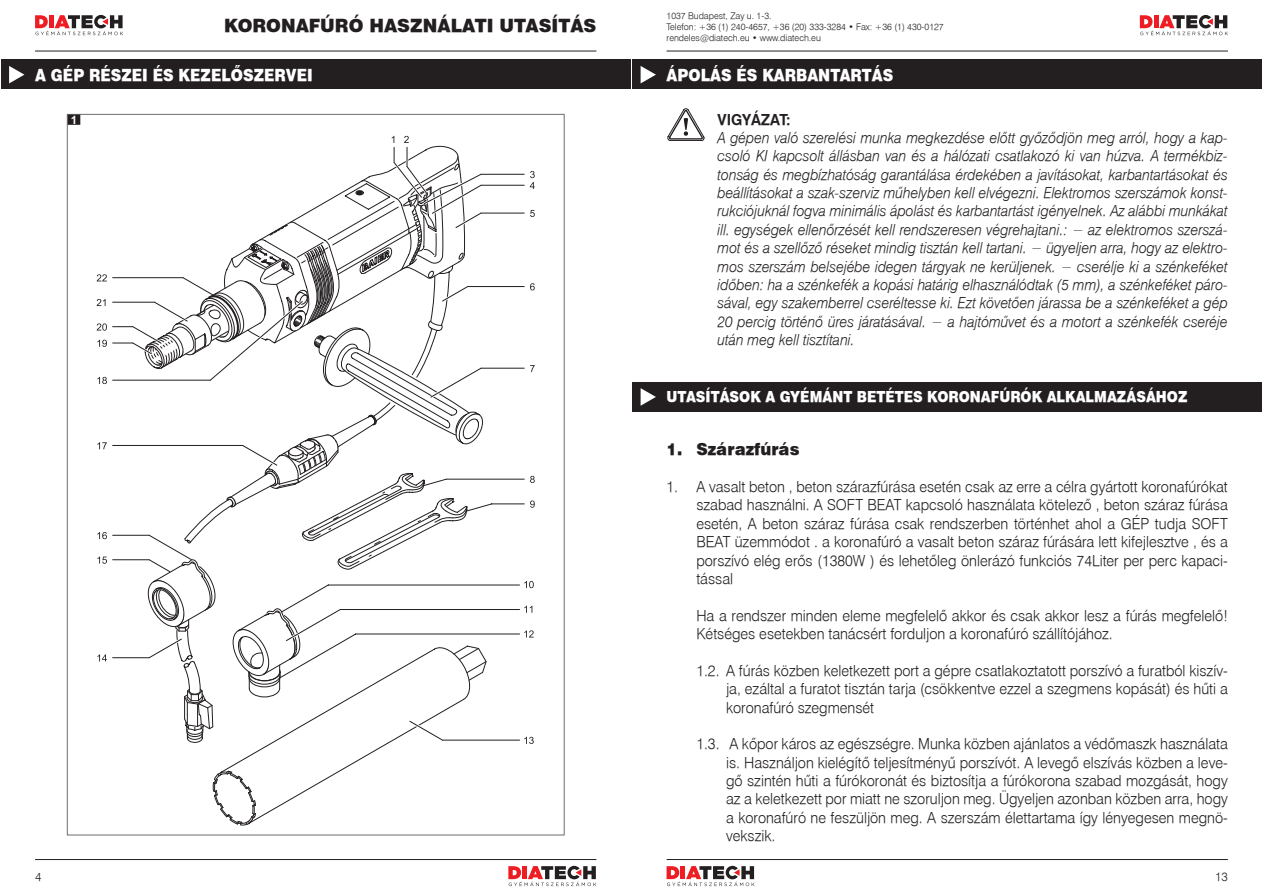
<style>
.page{position:relative;width:1263px;height:893px;background:#fff}
.page>*{position:absolute;margin:0;border:0;box-sizing:border-box;transform-origin:0 0}
.t1{font:18px "H Swiss 721 Black BT";color:#231f20}
.t2{font:16.5px "H Swiss 721 Black BT";color:#fff;scale:.9 1}
.t3{font:16.5px "H Swiss 721 Black BT";color:#231f20}
.t4{font:15px/18.3px "H Swiss 721 Light BT";color:#231f20;text-align:justify}
.t5{font:15px/18.5px "H Swiss 721 Light BT Italic";color:#231f20;text-align:justify;scale:.95 1}
.t6{font:15px "H Swiss 721 Black BT";color:#fff;scale:.9 1}
.t7{font:15px "H Swiss 721 BT Bold";color:#231f20}
.t8{font:12px "H Swiss 721 Light BT";color:#231f20}
.t9{font:700 11.4px "Arial";color:#fff}
.t10{font:9px/10.8px "H Swiss 721 Light BT";color:#231f20}
</style>
<div class="page">
<svg style="left:666px;top:866px;width:89px;height:20px"></svg>
<svg style="left:1140px;top:15px;width:88px;height:20px"></svg>
<hr style="left:666px;top:51px;width:562px;height:1px;background:#231f20">
<hr style="left:666px;top:859px;width:562px;height:1px;background:#231f20">
<div style="left:632px;top:60px;width:630px;height:29px;background:#231f20"></div>
<div style="left:632px;top:382px;width:630px;height:30px;background:#231f20"></div>
<svg style="left:641px;top:66px;width:15px;height:17px"></svg>
<svg style="left:641px;top:388px;width:15px;height:18px"></svg>
<svg style="left:668px;top:109px;width:36px;height:32px"></svg>
<svg style="left:508px;top:866px;width:88px;height:20px"></svg>
<svg style="left:35px;top:15px;width:88px;height:20px"></svg>
<hr style="left:35px;top:51px;width:561px;height:1px;background:#231f20">
<hr style="left:35px;top:859px;width:561px;height:1px;background:#231f20">
<div style="left:1px;top:60px;width:629px;height:29px;background:#231f20"></div>
<svg style="left:630px;top:60px;width:1px;height:29px"></svg>
<svg style="left:9px;top:66px;width:15px;height:17px"></svg>
<hr style="left:67px;top:114px;width:497px;height:1px;background:#6c6d70">
<svg style="left:67px;top:115px;width:1px;height:20px"></svg>
<svg style="left:564px;top:115px;width:1px;height:20px"></svg>
<hr style="left:67px;top:135px;width:1px;height:700px;background:#6c6d70">
<hr style="left:564px;top:135px;width:1px;height:700px;background:#6c6d70">
<hr style="left:67px;top:835px;width:497px;height:1px;background:#6c6d70">
<div style="left:68px;top:115px;width:12px;height:10px;background:#231f20"></div>
<svg style="left:97px;top:274px;width:10px;height:7px"></svg>
<svg style="left:97px;top:299px;width:9px;height:7px"></svg>
<svg style="left:97px;top:323px;width:10px;height:8px"></svg>
<svg style="left:97px;top:340px;width:10px;height:7px"></svg>
<svg style="left:97px;top:532px;width:10px;height:7px"></svg>
<svg style="left:97px;top:654px;width:10px;height:7px"></svg>
<svg style="left:97px;top:556px;width:10px;height:8px"></svg>
<svg style="left:97px;top:377px;width:10px;height:7px"></svg>
<svg style="left:97px;top:442px;width:10px;height:7px"></svg>
<svg style="left:113px;top:136px;width:422px;height:690px"></svg>
<p class="t1" style="left:224px;top:15px;width:374px">KORONAFÚRÓ HASZNÁLATI UTASÍTÁS</p>
<p class="t2" style="left:35px;top:65px;width:310px">A GÉP RÉSZEI ÉS KEZELŐSZERVEI</p>
<p class="t9" style="left:71px;top:112px;width:8px">1</p>
<p class="t8" style="left:35px;top:869px;width:8px">4</p>
<p class="t10" style="left:666px;top:11px;width:279px">1037 Budapest, Zay u. 1-3.<br>Telefon: +36 (1) 240-4657, +36 (20) 333-3284 • Fax: +36 (1) 430-0127 rendeles@diatech.eu • www.diatech.eu</p>
<p class="t2" style="left:666px;top:65px;width:253px">ÁPOLÁS ÉS KARBANTARTÁS</p>
<p class="t7" style="left:718px;top:110px;width:75px">VIGYÁZAT:</p>
<p class="t5" style="left:718px;top:128px;width:539px">A gépen való szerelési munka megkezdése előtt győződjön meg arról, hogy a kap&shy;csoló KI kapcsolt állásban van és a hálózati csatlakozó ki van húzva. A termékbiz&shy;tonság és megbízhatóság garantálása érdekében a javításokat, karbantartásokat és beállításokat a szak-szerviz műhelyben kell elvégezni. Elektromos szerszámok konst&shy;rukciójuknál fogva minimális ápolást és karbantartást igényelnek. Az alábbi munkákat ill. egységek ellenőrzését kell rendszeresen végrehajtani.: − az elektromos szerszá&shy;mot és a szellőző réseket mindig tisztán kell tartani. − ügyeljen arra, hogy az elektro&shy;mos szerszám belsejébe idegen tárgyak ne kerüljenek. − cserélje ki a szénkeféket időben: ha a szénkefék a kopási határig elhasználódtak (5 mm), a szénkeféket páro&shy;sával, egy szakemberrel cseréltesse ki. Ezt követően járassa be a szénkeféket a gép 20 percig történő üres járatásával. − a hajtóművet és a motort a szénkefék cseréje után meg kell tisztítani.</p>
<p class="t6" style="left:666px;top:388px;width:580px">UTASÍTÁSOK A GYÉMÁNT BETÉTES KORONAFÚRÓK ALKALMAZÁSÁHOZ</p>
<p class="t3" style="left:666px;top:439px;width:134px">1. Szárazfúrás</p>
<p class="t4" style="left:696px;top:477px;width:533px;text-indent:-30px">1. A vasalt beton , beton szárazfúrása esetén csak az erre a célra gyártott koronafúrókat szabad használni. A SOFT BEAT kapcsoló használata kötelező , beton száraz fúrása esetén, A beton száraz fúrása csak rendszerben történhet ahol a GÉP tudja SOFT BEAT üzemmódot . a koronafúró a vasalt beton száraz fúrására lett kifejlesztve , és a porszívó elég erős (1380W ) és lehetőleg önlerázó funkciós 74Liter per perc kapaci&shy;tással</p>
<p class="t4" style="left:696px;top:606px;width:533px">Ha a rendszer minden eleme megfelelő akkor és csak akkor lesz a fúrás megfelelő!<br>Kétséges esetekben tanácsért forduljon a koronafúró szállítójához.</p>
<p class="t4" style="left:726px;top:661px;width:503px;text-indent:-30px">1.2. A fúrás közben keletkezett port a gépre csatlakoztatott porszívó a furatból kiszív&shy;ja, ezáltal a furatot tisztán tarja (csökkentve ezzel a szegmens kopását) és hűti a koronafúró szegmensét</p>
<p class="t4" style="left:726px;top:735px;width:503px;text-indent:-30px">1.3. A kőpor káros az egészségre. Munka közben ajánlatos a védőmaszk használata is. Használjon kielégítő teljesítményű porszívót. A levegő elszívás közben a leve&shy;gő szintén hűti a fúrókoronát és biztosítja a fúrókorona szabad mozgását, hogy az a keletkezett por miatt ne szoruljon meg. Ügyeljen azonban közben arra, hogy a koronafúró ne feszüljön meg. A szerszám élettartama így lényegesen megnö&shy;vekszik.</p>
<p class="t8" style="left:1215px;top:869px;width:14px">13</p>
</div>
